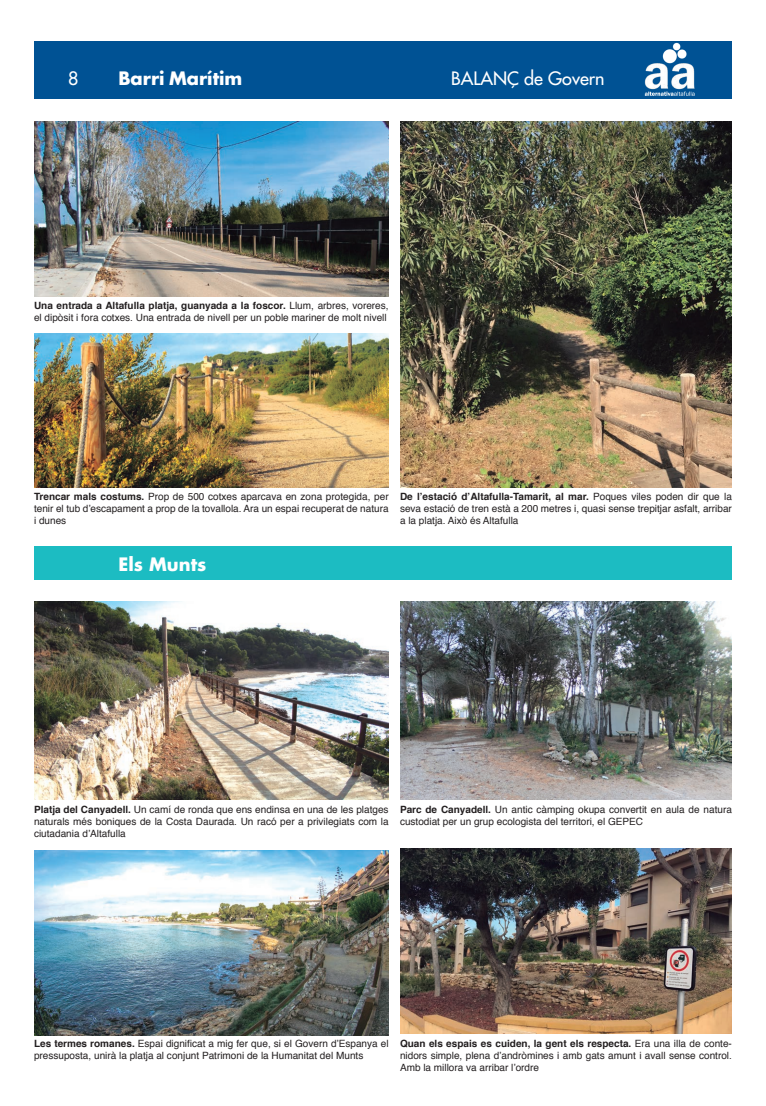
<style>
.page{position:relative;width:766px;height:1106px;background:#fff}
.page>*{position:absolute;margin:0;border:0;box-sizing:border-box;transform-origin:0 0}
.t1{font:700 18px "Futura";color:#fff}
.t2{font:18px "Futura";color:#fff}
.t3{font:10px/12px "Helvetica";color:#231f20;text-align:justify}
.s1{font-weight:700}
</style>
<div class="page">
<div style="left:34px;top:547px;width:697px;height:33px;background:#1cbcc2"></div>
<div style="left:34px;top:42px;width:697px;height:57px;background:#005294"></div>
<img style="left:644px;top:42px;width:51px;height:54px">
<img style="left:34px;top:601px;width:354px;height:198px">
<img style="left:34px;top:121px;width:354px;height:175px">
<img style="left:34px;top:333px;width:354px;height:154px">
<img style="left:400px;top:121px;width:331px;height:366px">
<img style="left:400px;top:601px;width:331px;height:198px">
<img style="left:34px;top:850px;width:354px;height:185px">
<img style="left:400px;top:849px;width:331px;height:185px">
<h1 class="t2" style="left:68px;top:66px;width:12px">8</h1>
<h1 class="t1" style="left:118px;top:66px;width:125px">Barri Marítim</h1>
<h1 class="t2" style="left:451px;top:66px;width:155px">BALANÇ de Govern</h1>
<p class="t3" style="left:34px;top:300px;width:356px"><span class="s1">Una entrada a Altafulla platja, guanyada a la foscor.</span> Llum, arbres, voreres, el dipòsit i fora cotxes. Una entrada de nivell per un poble mariner de molt nivell</p>
<p class="t3" style="left:34px;top:491px;width:356px"><span class="s1">Trencar mals costums.</span> Prop de 500 cotxes aparcava en zona protegida, per tenir el tub d’escapament a prop de la tovallola. Ara un espai recuperat de natura i dunes</p>
<p class="t3" style="left:400px;top:491px;width:333px"><span class="s1">De l’estació d’Altafulla-Tamarit, al mar.</span> Poques viles poden dir que la seva estació de tren està a 200 metres i, quasi sense trepitjar asfalt, arribar a la platja. Això és Altafulla</p>
<h1 class="t1" style="left:118px;top:551px;width:89px">Els Munts</h1>
<p class="t3" style="left:34px;top:804px;width:356px"><span class="s1">Platja del Canyadell.</span> Un camí de ronda que ens endinsa en una de les platges naturals més boniques de la Costa Daurada. Un racó per a privilegiats com la ciutadania d’Altafulla</p>
<p class="t3" style="left:400px;top:804px;width:333px"><span class="s1">Parc de Canyadell.</span> Un antic càmping okupa convertit en aula de natura custodiat per un grup ecologista del territori, el GEPEC</p>
<p class="t3" style="left:34px;top:1038px;width:356px"><span class="s1">Les termes romanes.</span> Espai dignificat a mig fer que, si el Govern d’Espanya el pressuposta, unirà la platja al conjunt Patrimoni de la Humanitat del Munts</p>
<p class="t3" style="left:400px;top:1038px;width:333px"><span class="s1">Quan els espais es cuiden, la gent els respecta.</span> Era una illa de conte&shy;nidors simple, plena d’andròmines i amb gats amunt i avall sense control.<br>Amb la millora va arribar l’ordre</p>
</div>
